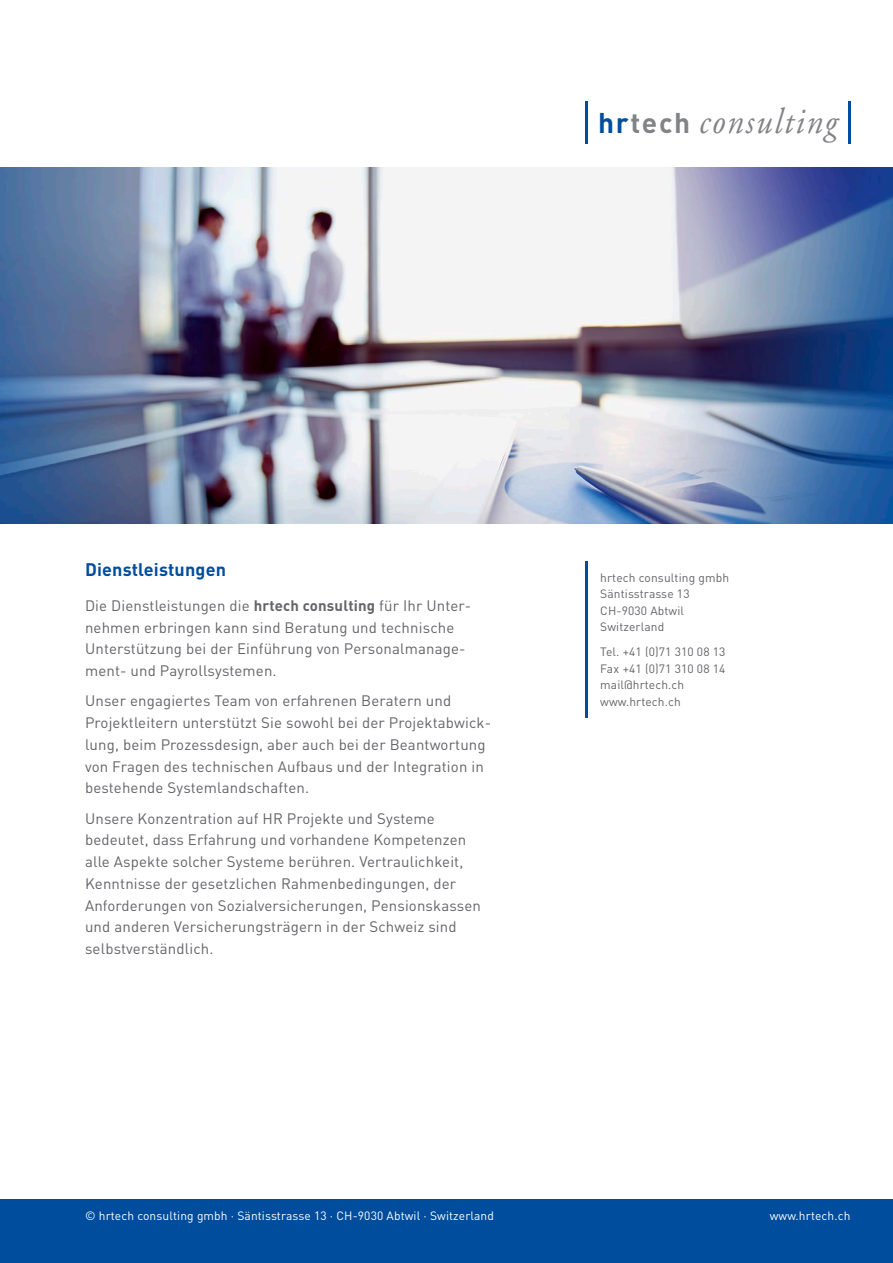
<style>
.page{position:relative;width:893px;height:1263px;background:#fff}
.page>*{position:absolute;margin:0;border:0;box-sizing:border-box;transform-origin:0 0}
.t1{font:italic 138.6px "Adobe Garamond";letter-spacing:.06em;color:#828386;scale:.24 1}
.t2{font:italic 36.15px "Adobe Garamond";letter-spacing:.06em;color:#828386;scale:.9 1}
.t3{font:700 18px "DIN";letter-spacing:.01em;color:#004d9d}
.t4{font:15px/21.8px "DIN";letter-spacing:.01em;color:#646469}
.t5{font:12px/16.5px "DIN";letter-spacing:.01em;color:#646469}
.t6{font:12px "DIN";letter-spacing:.01em;color:#fff}
.s1{font-family:"DIN";font-weight:700;font-style:normal;font-size:28.2px;color:#004d9d}
.s2{font-family:"DIN";font-weight:700;font-style:normal;font-size:28.2px}
.s3{font-weight:700}
.s4{font-family:"DIN";font-weight:700;font-style:normal;font-size:108px;color:#004d9d}
.s5{font-family:"DIN";font-weight:700;font-style:normal;font-size:108px}
</style>
<div class="page">
<div style="left:0;top:1199px;width:893px;height:64px;background:#004d9d"></div>
<img style="left:0;top:168px;width:893px;height:355px">
<hr style="left:585px;top:102px;width:3px;height:42px;background:#004d9d">
<hr style="left:848px;top:102px;width:2px;height:42px;background:#004d9d">
<hr style="left:585px;top:561px;width:3px;height:156px;background:#004d9d">
<h2 class="t2" style="left:598px;top:102px;width:267px"><span class="s1">hr</span><span class="s2">tech</span> consulting</h2>
<p class="t3" style="left:85px;top:558px;width:143px">Dienstleistungen</p>
<p class="t4" style="left:85px;top:594px;width:388px">Die Dienstleistungen die <span class="s3">hrtech consulting</span> für Ihr Unter&shy;nehmen erbringen kann sind Beratung und technische Unterstützung bei der Einführung von Personalmanage&shy;ment- und Payrollsystemen.</p>
<p class="t4" style="left:85px;top:690px;width:408px">Unser engagiertes Team von erfahrenen Beratern und Projektleitern unterstützt Sie sowohl bei der Projektabwick&shy;lung, beim Prozessdesign, aber auch bei der Beantwortung von Fragen des technischen Aufbaus und der Integration in bestehende Systemlandschaften.</p>
<p class="t4" style="left:85px;top:807px;width:397px">Unsere Konzentration auf HR Projekte und Systeme bedeutet, dass Erfahrung und vorhandene Kompetenzen alle Aspekte solcher Systeme berühren. Vertraulichkeit, Kenntnisse der gesetzlichen Rahmenbedingungen, der Anforderungen von Sozialversicherungen, Pensionskassen und anderen Versicherungsträgern in der Schweiz sind selbstverständlich.</p>
<p class="t5" style="left:600px;top:569px;width:130px">hrtech consulting gmbh<br>Säntisstrasse 13<br>CH-9030 Abtwil<br>Switzerland</p>
<p class="t5" style="left:600px;top:643px;width:127px">Tel. +41 (0)71 310 08 13<br>Fax +41 (0)71 310 08 14 mail@hrtech.ch www.hrtech.ch</p>
<h1 class="t1" style="left:598px;top:562px;width:997px"><span class="s4">hr</span><span class="s5">tech</span> consulting</h1>
<p class="t6" style="left:85px;top:1208px;width:410px">© hrtech consulting gmbh · Säntisstrasse 13 · CH-9030 Abtwil · Switzerland</p>
<p class="t6" style="left:770px;top:1208px;width:82px">www.hrtech.ch</p>
</div>
